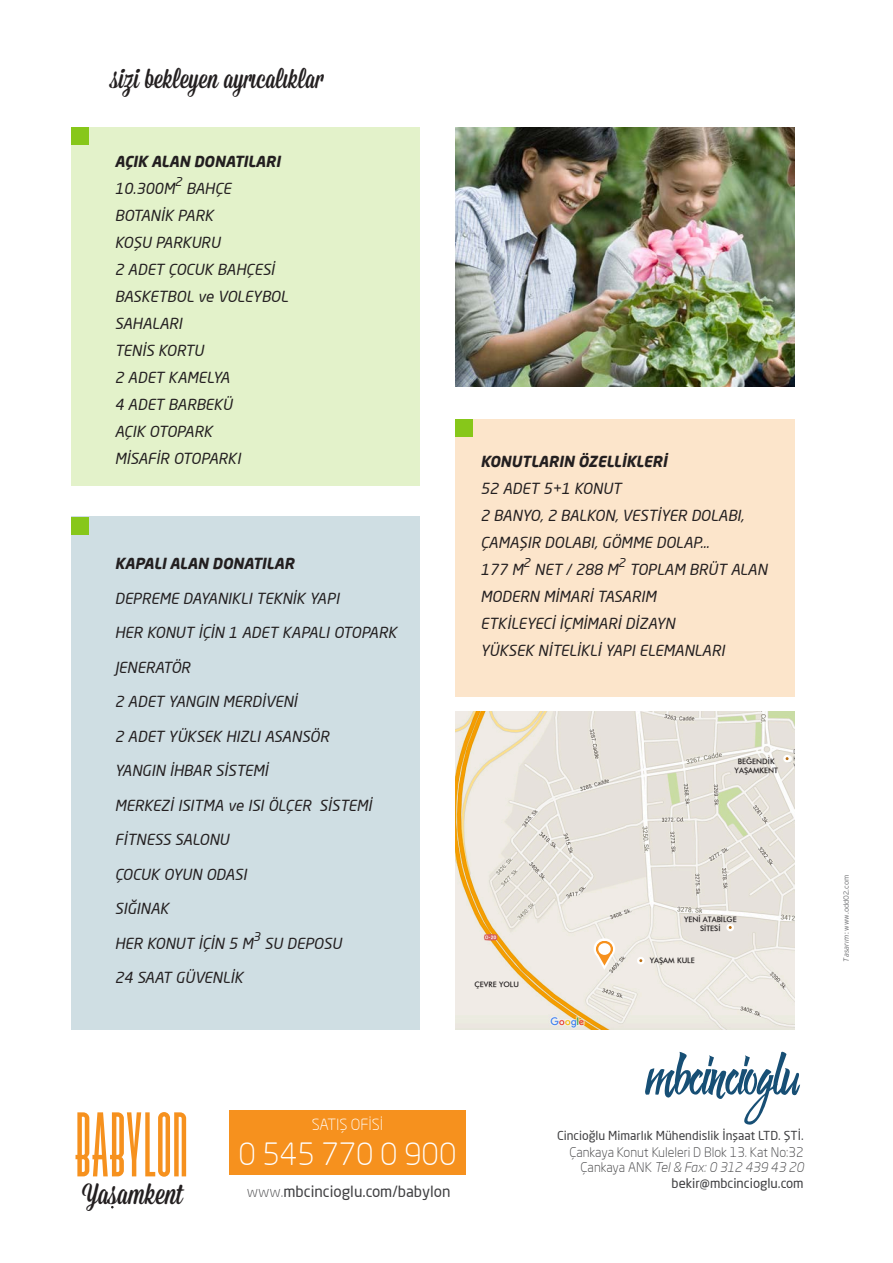
<style>
.page{position:relative;width:893px;height:1263px;background:#fff}
.page>*{position:absolute;margin:0;border:0;box-sizing:border-box;transform-origin:0 0}
.t1{font:700 103.95px "Valencia";color:#f6911e}
.t2{font:300 30.15px "Neo Sans Pro";color:#fff}
.t3{font:29.25px "Mission Script";color:#231f20}
.t4{font:27px "Mission Script";color:#231f20}
.t5{font:15.15px "Neo Sans Pro";color:#404042}
.t6{font:300 15.15px "Neo Sans Pro";color:#fff}
.t7{font:italic 15px/27px "Neo Sans Pro";color:#231f20}
.t8{font:italic 700 15px "Neo Sans Pro";color:#231f20}
.t9{font:300 13.05px/15.6px "Neo Sans Pro";color:#404042;text-align:right}
.t10{font:13.05px "Neo Sans Pro";color:#404042}
.t11{font:12.15px "Neo Sans Pro";color:#404042}
.t12{font:italic 12px "Neo Sans Pro";color:#231f20}
.t13{font:7.5px "Futura Medium BT";color:#231f20}
.t14{font:300 7.5px "Interstate";color:#6c6d70}
.s1{font-style:italic}
.s2{font-weight:300}
</style>
<div class="page">
<img style="left:455px;top:711px;width:340px;height:318px">
<div style="left:229px;top:1110px;width:237px;height:64px;background:#f6911e"></div>
<svg style="left:645px;top:1051px;width:155px;height:74px"></svg>
<div style="left:71px;top:128px;width:349px;height:358px;background:#e3f2ca"></div>
<div style="left:455px;top:419px;width:340px;height:278px;background:#fce5cb"></div>
<div style="left:71px;top:516px;width:349px;height:513px;background:#cfdee3"></div>
<img style="left:455px;top:128px;width:340px;height:259px">
<div style="left:71px;top:128px;width:18px;height:17px;background:#87c71a"></div>
<div style="left:455px;top:419px;width:18px;height:18px;background:#87c71a"></div>
<div style="left:71px;top:517px;width:18px;height:18px;background:#87c71a"></div>
<svg style="left:783px;top:755px;width:8px;height:7px"></svg>
<svg style="left:726px;top:924px;width:8px;height:7px"></svg>
<svg style="left:637px;top:957px;width:8px;height:7px"></svg>
<svg style="left:594px;top:938px;width:21px;height:32px"></svg>
<p class="t4" style="left:111px;top:63px;width:213px">sizi bekleyen ayrıcalıklar</p>
<p class="t8" style="left:115px;top:152px;width:167px">AÇIK ALAN DONATILARI</p>
<p class="t7" style="left:115px;top:174px;width:61px">10.300M</p>
<p class="t12" style="left:175px;top:174px;width:9px">2</p>
<p class="t7" style="left:186px;top:174px;width:47px">BAHÇE</p>
<p class="t7" style="left:115px;top:201px;width:100px">BOTANİK PARK</p>
<p class="t7" style="left:115px;top:228px;width:107px">KOŞU PARKURU</p>
<p class="t7" style="left:115px;top:255px;width:161px">2 ADET ÇOCUK BAHÇESİ</p>
<p class="t7" style="left:115px;top:282px;width:175px">BASKETBOL ve VOLEYBOL<br>SAHALARI</p>
<p class="t7" style="left:115px;top:336px;width:91px">TENİS KORTU</p>
<p class="t7" style="left:115px;top:363px;width:116px">2 ADET KAMELYA</p>
<p class="t7" style="left:115px;top:390px;width:119px">4 ADET BARBEKÜ</p>
<p class="t7" style="left:115px;top:417px;width:99px">AÇIK OTOPARK</p>
<p class="t7" style="left:115px;top:444px;width:127px">MİSAFİR OTOPARKI</p>
<p class="t8" style="left:480px;top:452px;width:188px">KONUTLARIN ÖZELLİKLERİ</p>
<p class="t7" style="left:480px;top:474px;width:143px">52 ADET 5+1 KONUT</p>
<p class="t7" style="left:480px;top:501px;width:265px">2 BANYO, 2 BALKON, VESTİYER DOLABI,<br>ÇAMAŞIR DOLABI, GÖMME DOLAP…</p>
<p class="t7" style="left:480px;top:555px;width:44px">177 M</p>
<p class="t8" style="left:115px;top:554px;width:181px">KAPALI ALAN DONATILAR</p>
<p class="t7" style="left:115px;top:585px;width:226px">DEPREME DAYANIKLI TEKNİK YAPI</p>
<p class="t7" style="left:115px;top:619px;width:284px">HER KONUT İÇİN 1 ADET KAPALI OTOPARK</p>
<p class="t7" style="left:115px;top:654px;width:77px">JENERATÖR</p>
<p class="t7" style="left:115px;top:688px;width:184px">2 ADET YANGIN MERDİVENİ</p>
<p class="t7" style="left:115px;top:723px;width:216px">2 ADET YÜKSEK HIZLI ASANSÖR</p>
<p class="t7" style="left:115px;top:757px;width:155px">YANGIN İHBAR SİSTEMİ</p>
<p class="t7" style="left:115px;top:792px;width:259px">MERKEZİ ISITMA ve ISI ÖLÇER SİSTEMİ</p>
<p class="t7" style="left:115px;top:826px;width:116px">FİTNESS SALONU</p>
<p class="t7" style="left:115px;top:861px;width:133px">ÇOCUK OYUN ODASI</p>
<p class="t7" style="left:115px;top:895px;width:56px">SIĞINAK</p>
<p class="t7" style="left:115px;top:930px;width:140px">HER KONUT İÇİN 5 M</p>
<p class="t12" style="left:253px;top:930px;width:9px">3</p>
<p class="t12" style="left:618px;top:555px;width:9px">2</p>
<p class="t7" style="left:629px;top:555px;width:139px">TOPLAM BRÜT ALAN</p>
<p class="t7" style="left:480px;top:582px;width:177px">MODERN MİMARİ TASARIM</p>
<p class="t7" style="left:480px;top:609px;width:196px">ETKİLEYECİ İÇMİMARİ DİZAYN</p>
<p class="t7" style="left:480px;top:636px;width:246px">YÜKSEK NİTELİKLİ YAPI ELEMANLARI</p>
<p class="t12" style="left:523px;top:555px;width:9px">2</p>
<p class="t7" style="left:535px;top:555px;width:85px">NET / 288 M</p>
<p class="t13" style="left:738px;top:757px;width:38px">BEĞENDİK</p>
<p class="t13" style="left:735px;top:766px;width:45px">YAŞAMKENT</p>
<p class="t13" style="left:684px;top:915px;width:54px">YENİ ATABİLGE</p>
<p class="t13" style="left:700px;top:924px;width:22px">SİTESİ</p>
<p class="t13" style="left:650px;top:956px;width:46px">YAŞAM KULE</p>
<p class="t7" style="left:264px;top:930px;width:79px">SU DEPOSU</p>
<p class="t7" style="left:115px;top:964px;width:130px">24 SAAT GÜVENLİK</p>
<p class="t13" style="left:475px;top:979px;width:46px">ÇEVRE YOLU</p>
<p class="t14" style="left:842px;top:961px;width:88px;rotate:-90deg"><span class="s1">Tasarım</span>: www.odd02.com</p>
<p class="t1" style="left:74px;top:1108px;width:115px">BABYLON</p>
<p class="t3" style="left:82px;top:1177px;width:102px">Yasamkent</p>
<p class="t6" style="left:312px;top:1115px;width:73px">SATIŞ OFİSİ</p>
<p class="t2" style="left:239px;top:1136px;width:219px">0 545 770 0 900</p>
<p class="t5" style="left:247px;top:1182px;width:205px"><span class="s2">www.</span>mbcincioglu.com/babylon</p>
<p class="t11" style="left:557px;top:1128px;width:248px">Cincioğlu Mimarlık Mühendislik İnşaat LTD. ŞTİ.</p>
<p class="t9" style="left:569px;top:1144px;width:236px">Çankaya Konut Kuleleri D Blok 13. Kat No:32<br>Çankaya ANK <span class="s1">Tel &amp; Fax: 0 312 439 43 20</span></p>
<p class="t10" style="left:672px;top:1175px;width:134px">bekir@mbcincioglu.com</p>
</div>
